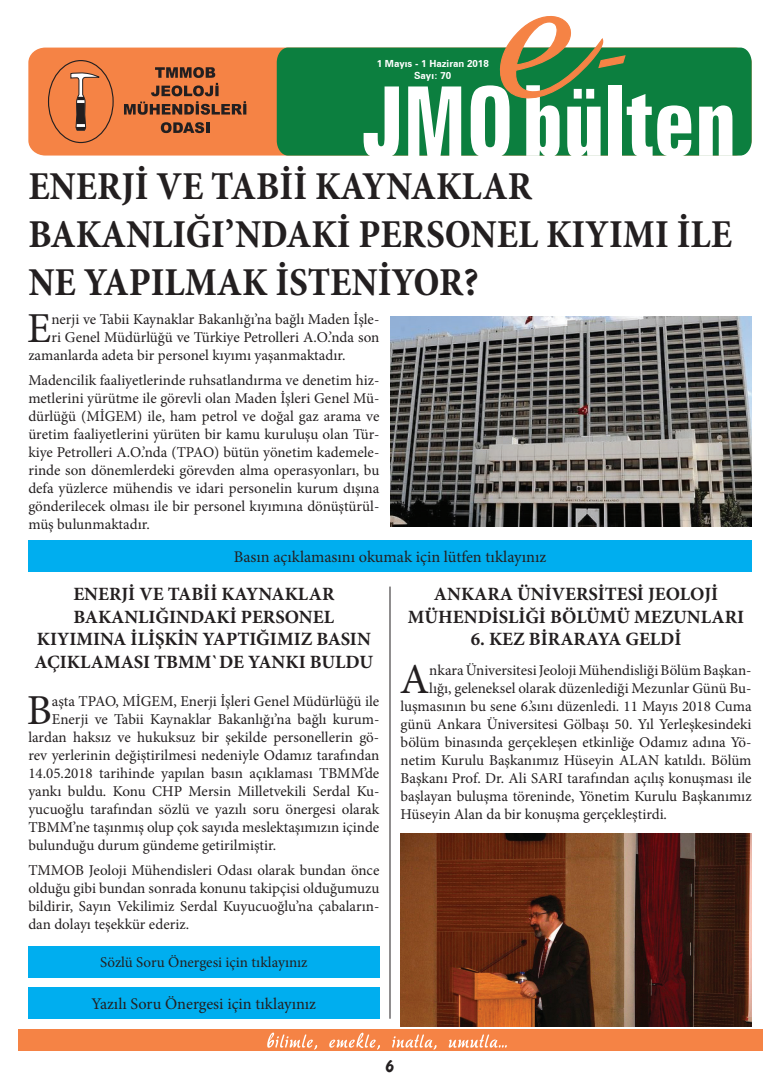
<style>
.page{position:relative;width:780px;height:1081px;background:#fff}
.page>*{position:absolute;margin:0;border:0;box-sizing:border-box;transform-origin:0 0}
.t1{font:42.75px "Minion Pro";color:#231f20}
.t2{font:700 condensed 40px/48px "Minion Pro";color:#231f20}
.t3{font:700 18.75px/22.5px "Minion Pro";color:#231f20;text-align:center}
.t4{font:18.75px "Brush 738 BT Regular A";color:#231f20}
.t5{font:16.25px "Minion Pro";color:#231f20}
.t6{font:15px/18px "Minion Pro";color:#231f20;text-align:justify}
.t7{font:700 9.75px/11.8px "Zurich BT";color:#fff;text-align:center}
</style>
<div class="page">
<div style="left:28px;top:48px;width:249px;height:108px;background:#f58345"></div>
<div style="left:277px;top:48px;width:474px;height:108px;background:#0c7f3f"></div>
<div style="left:48px;top:61px;width:65px;height:81px;background:#f58345;border-radius:50%"></div>
<div style="left:48px;top:60px;width:66px;height:83px;border:1px solid #231f20;border-radius:50%"></div>
<svg style="left:70px;top:70px;width:31px;height:61px"></svg>
<svg style="left:161px;top:122px;width:48px;height:11px"></svg>
<svg style="left:124px;top:67px;width:122px;height:48px;background:#bb673a"></svg>
<svg style="left:699px;top:105px;width:33px;height:51px"></svg>
<svg style="left:363px;top:86px;width:36px;height:70px"></svg>
<svg style="left:408px;top:86px;width:53px;height:70px"></svg>
<svg style="left:470px;top:16px;width:221px;height:140px"></svg>
<div style="left:18px;top:1029px;width:744px;height:21px;background:#f58345"></div>
<svg style="left:267px;top:1032px;width:50px;height:17px"></svg>
<svg style="left:329px;top:1032px;width:51px;height:17px"></svg>
<svg style="left:392px;top:1034px;width:44px;height:15px"></svg>
<svg style="left:448px;top:1034px;width:58px;height:13px"></svg>
<img style="left:390px;top:317px;width:361px;height:209px">
<div style="left:28px;top:540px;width:723px;height:32px;background:#00aeef"></div>
<div style="left:28px;top:946px;width:351px;height:31px;background:#00aeef"></div>
<div style="left:28px;top:987px;width:351px;height:31px;background:#00aeef"></div>
<hr style="left:389px;top:586px;width:1px;height:432px;background:#231f20">
<img style="left:400px;top:833px;width:351px;height:193px">
<p class="t7" style="left:376px;top:58px;width:114px">1 Mayıs - 1 Haziran 2018<br>Sayı: 70</p>
<h2 class="t2" style="left:28px;top:162px;width:705px">ENERJİ VE TABİİ KAYNAKLAR<br>BAKANLIĞI’NDAKİ PERSONEL KIYIMI İLE<br>NE YAPILMAK İSTENİYOR?</h2>
<h1 class="t1" style="left:27px;top:299px;width:26px">E</h1>
<p class="t6" style="left:51px;top:310px;width:329px">nerji ve Tabii Kaynaklar Bakanlığı’na bağlı Maden İşle-</p>
<p class="t6" style="left:51px;top:328px;width:329px">ri Genel Müdürlüğü ve Türkiye Petrolleri A.O.’nda son</p>
<p class="t6" style="left:28px;top:346px;width:319px">zamanlarda adeta bir personel kıyımı yaşanmaktadır.</p>
<p class="t6" style="left:28px;top:371px;width:352px">Madencilik faaliyetlerinde ruhsatlandırma ve denetim hiz&shy;metlerini yürütme ile görevli olan Maden İşleri Genel Mü&shy;dürlüğü (MİGEM) ile, ham petrol ve doğal gaz arama ve üretim faaliyetlerini yürüten bir kamu kuruluşu olan Tür&shy;kiye Petrolleri A.O.’nda (TPAO) bütün yönetim kademele&shy;rinde son dönemlerdeki görevden alma operasyonları, bu defa yüzlerce mühendis ve idari personelin kurum dışına gönderilecek olması ile bir personel kıyımına dönüştürül&shy;müş bulunmaktadır.</p>
<p class="t5" style="left:234px;top:546px;width:314px">Basın açıklamasını okumak için lütfen tıklayınız</p>
<p class="t3" style="left:35px;top:583px;width:340px">ENERJİ VE TABİİ KAYNAKLAR<br>BAKANLIĞINDAKİ PERSONEL<br>KIYIMINA İLİŞKİN YAPTIĞIMIZ BASIN<br>AÇIKLAMASI TBMM`DE YANKI BULDU</p>
<p class="t3" style="left:408px;top:583px;width:338px">ANKARA ÜNİVERSİTESİ JEOLOJİ<br>MÜHENDİSLİĞİ BÖLÜMÜ MEZUNLARI</p>
<p class="t3" style="left:471px;top:628px;width:212px">6. KEZ BİRARAYA GELDİ</p>
<h1 class="t1" style="left:400px;top:651px;width:31px">A</h1>
<p class="t6" style="left:429px;top:662px;width:324px">nkara Üniversitesi Jeoloji Mühendisliği Bölüm Başkan-</p>
<p class="t6" style="left:429px;top:680px;width:324px">lığı, geleneksel olarak düzenlediği Mezunlar Günü Bu-</p>
<p class="t6" style="left:400px;top:698px;width:352px">luşmasının bu sene 6.’sını düzenledi. 11 Mayıs 2018 Cuma</p>
<p class="t6" style="left:400px;top:716px;width:352px">günü Ankara Üniversitesi Gölbaşı 50. Yıl Yerleşkesindeki</p>
<p class="t6" style="left:400px;top:734px;width:352px">bölüm binasında gerçekleşen etkinliğe Odamız adına Yö-</p>
<p class="t6" style="left:400px;top:752px;width:352px">netim Kurulu Başkanımız Hüseyin ALAN katıldı. Bölüm</p>
<p class="t6" style="left:400px;top:770px;width:352px">Başkanı Prof. Dr. Ali SARI tarafından açılış konuşması ile</p>
<p class="t6" style="left:400px;top:788px;width:352px">başlayan buluşma töreninde, Yönetim Kurulu Başkanımız</p>
<p class="t6" style="left:400px;top:806px;width:268px">Hüseyin Alan da bir konuşma gerçekleştirdi.</p>
<h1 class="t1" style="left:27px;top:681px;width:27px">B</h1>
<p class="t6" style="left:52px;top:692px;width:329px">aşta TPAO, MİGEM, Enerji İşleri Genel Müdürlüğü ile</p>
<p class="t6" style="left:52px;top:710px;width:329px">Enerji ve Tabii Kaynaklar Bakanlığı’na bağlı kurum-</p>
<p class="t6" style="left:28px;top:728px;width:352px">lardan haksız ve hukuksuz bir şekilde personellerin gö-</p>
<p class="t6" style="left:28px;top:746px;width:352px">rev yerlerinin değiştirilmesi nedeniyle Odamız tarafından</p>
<p class="t6" style="left:28px;top:764px;width:352px">14.05.2018 tarihinde yapılan basın açıklaması TBMM’de</p>
<p class="t6" style="left:28px;top:782px;width:352px">yankı buldu. Konu CHP Mersin Milletvekili Serdal Ku-</p>
<p class="t6" style="left:28px;top:800px;width:352px">yucuoğlu tarafından sözlü ve yazılı soru önergesi olarak</p>
<p class="t6" style="left:28px;top:818px;width:352px">TBMM’ne taşınmış olup çok sayıda meslektaşımızın içinde</p>
<p class="t6" style="left:28px;top:836px;width:249px">bulunduğu durum gündeme getirilmiştir.</p>
<p class="t6" style="left:28px;top:861px;width:352px">TMMOB Jeoloji Mühendisleri Odası olarak bundan önce olduğu gibi bundan sonrada konunu takipçisi olduğumuzu bildirir, Sayın Vekilimiz Serdal Kuyucuoğlu’na çabaların&shy;dan dolayı teşekkür ederiz.</p>
<p class="t6" style="left:100px;top:953px;width:209px">Sözlü Soru Önergesi için tıklayınız</p>
<p class="t5" style="left:92px;top:992px;width:226px">Yazılı Soru Önergesi için tıklayınız</p>
<p class="t4" style="left:385px;top:1054px;width:10px">6</p>
</div>
